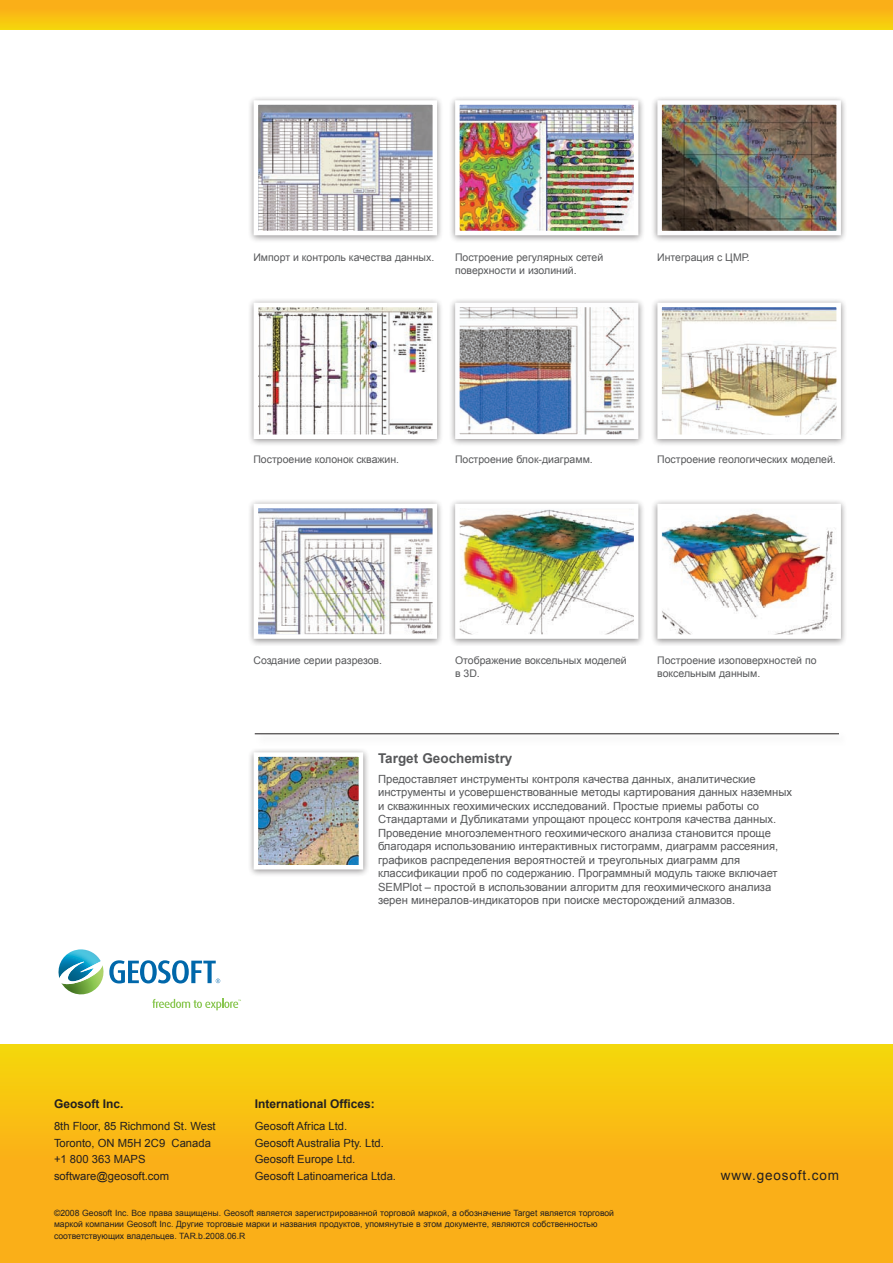
<style>
.page{position:relative;width:893px;height:1263px;background:#fff}
.page>*{position:absolute;margin:0;border:0;box-sizing:border-box;transform-origin:0 0}
.t1{font:700 13.5px "Arial";color:#57585a}
.t2{font:13.5px "Arial";letter-spacing:.065em;color:#231f20}
.t3{font:700 12px "Arial";color:#231f20}
.t4{font:11.25px/13.5px "Arial";color:#57585a}
.t5{font:11.25px/16.5px "Arial";color:#231f20}
.t6{font:10.5px/12.6px "Arial";color:#57585a}
.t7{font:8.7px/11.2px "Arial";color:#231f20}
</style>
<div class="page">
<div style="left:0;top:0;width:893px;height:30px;background:linear-gradient(to bottom,#fca61b,#f6d30c)"></div>
<div style="left:448px;top:95px;width:196px;height:148px;background:#231f20;opacity:.5"></div>
<img style="left:460px;top:105px;width:173px;height:125px">
<div style="left:455px;top:100px;width:183px;height:135px;border:4px solid #fff"></div>
<div style="left:650px;top:95px;width:197px;height:148px;background:#231f20;opacity:.5"></div>
<img style="left:662px;top:105px;width:174px;height:125px">
<div style="left:657px;top:100px;width:184px;height:135px;border:4px solid #fdfdfe"></div>
<div style="left:247px;top:297px;width:196px;height:149px;background:#231f20;opacity:.5"></div>
<img style="left:259px;top:308px;width:173px;height:126px">
<div style="left:448px;top:297px;width:196px;height:149px;background:#231f20;opacity:.5"></div>
<img style="left:460px;top:308px;width:173px;height:126px">
<div style="left:455px;top:303px;width:183px;height:136px;border:4px solid #fdfdfe"></div>
<div style="left:650px;top:297px;width:197px;height:149px;background:#231f20;opacity:.5"></div>
<img style="left:662px;top:308px;width:174px;height:126px">
<div style="left:657px;top:303px;width:184px;height:136px;border:4px solid #fff"></div>
<div style="left:448px;top:498px;width:196px;height:148px;background:#231f20;opacity:.5"></div>
<img style="left:460px;top:509px;width:173px;height:125px">
<div style="left:650px;top:498px;width:197px;height:148px;background:#231f20;opacity:.5"></div>
<img style="left:662px;top:509px;width:174px;height:125px">
<div style="left:657px;top:504px;width:184px;height:135px;border:4px solid #fff"></div>
<div style="left:247px;top:498px;width:196px;height:148px;background:#231f20;opacity:.5"></div>
<img style="left:259px;top:509px;width:173px;height:125px">
<div style="left:254px;top:504px;width:183px;height:135px;border:4px solid #fff"></div>
<div style="left:247px;top:95px;width:196px;height:148px;background:#231f20;opacity:.5"></div>
<img style="left:259px;top:105px;width:173px;height:125px">
<div style="left:254px;top:100px;width:183px;height:135px;border:4px solid #fff"></div>
<div style="left:0;top:1044px;width:893px;height:219px;background:linear-gradient(to bottom,#f6d00d,#fba41b)"></div>
<svg style="left:58px;top:949px;width:183px;height:61px"></svg>
<div style="left:252px;top:730px;width:597px;height:17px;background:#231f20;opacity:.5"></div>
<hr style="left:255px;top:733px;width:584px;height:1px;background:#231f20">
<div style="left:247px;top:747px;width:122px;height:130px;background:#231f20;opacity:.5"></div>
<img style="left:259px;top:757px;width:99px;height:107px">
<div style="left:254px;top:752px;width:109px;height:117px;border:4px solid #fff"></div>
<p class="t6" style="left:253px;top:251px;width:182px">Импорт и контроль качества данных.</p>
<p class="t6" style="left:455px;top:251px;width:150px">Построение регулярных сетей поверхности и изолиний.</p>
<p class="t6" style="left:657px;top:251px;width:94px">Интеграция с ЦМР.</p>
<p class="t6" style="left:455px;top:454px;width:139px">Построение блок-диаграмм.</p>
<p class="t6" style="left:253px;top:454px;width:147px">Построение колонок скважин.</p>
<p class="t6" style="left:657px;top:454px;width:180px">Построение геологических моделей.</p>
<p class="t6" style="left:253px;top:655px;width:130px">Создание серии разрезов.</p>
<p class="t6" style="left:455px;top:655px;width:173px">Отображение воксельных моделей в 3D.</p>
<p class="t6" style="left:657px;top:655px;width:161px">Построение изоповерхностей по воксельным данным.</p>
<p class="t1" style="left:378px;top:750px;width:136px">Target Geochemistry</p>
<p class="t4" style="left:378px;top:772px;width:416px">Предоставляет инструменты контроля качества данных, аналитические инструменты и усовершенствованные методы картирования данных наземных и скважинных геохимических исследований. Простые приемы работы со Стандартами и Дубликатами упрощают процесс контроля качества данных.<br>Проведение многоэлементного геохимического анализа становится проще благодаря использованию интерактивных гистограмм, диаграмм рассеяния, графиков распределения вероятностей и треугольных диаграмм для классификации проб по содержанию. Программный модуль также включает SEMPlot – простой в использовании алгоритм для геохимического анализа зерен минералов-индикаторов при поиске месторождений алмазов.</p>
<p class="t3" style="left:255px;top:1096px;width:122px">International Offices:</p>
<p class="t5" style="left:255px;top:1118px;width:143px">Geosoft Africa Ltd.<br>Geosoft Australia Pty. Ltd.<br>Geosoft Europe Ltd.<br>Geosoft Latinoamerica Ltda.</p>
<p class="t7" style="left:54px;top:1207px;width:562px">©2008 Geosoft Inc. Все права защищены. Geosoft является зарегистрированной торговой маркой, а обозначение Target является торговой маркой компании Geosoft Inc. Другие торговые марки и названия продуктов, упомянутые в этом документе, являются собственностью соответствующих владельцев. TAR.b.2008.06.R</p>
<p class="t3" style="left:54px;top:1096px;width:71px">Geosoft Inc.</p>
<p class="t5" style="left:54px;top:1118px;width:163px">8th Floor, 85 Richmond St. West<br>Toronto, ON M5H 2C9 Canada +1 800 363 MAPS software@geosoft.com</p>
<p class="t2" style="left:721px;top:1166px;width:120px">www.geosoft.com</p>
</div>
